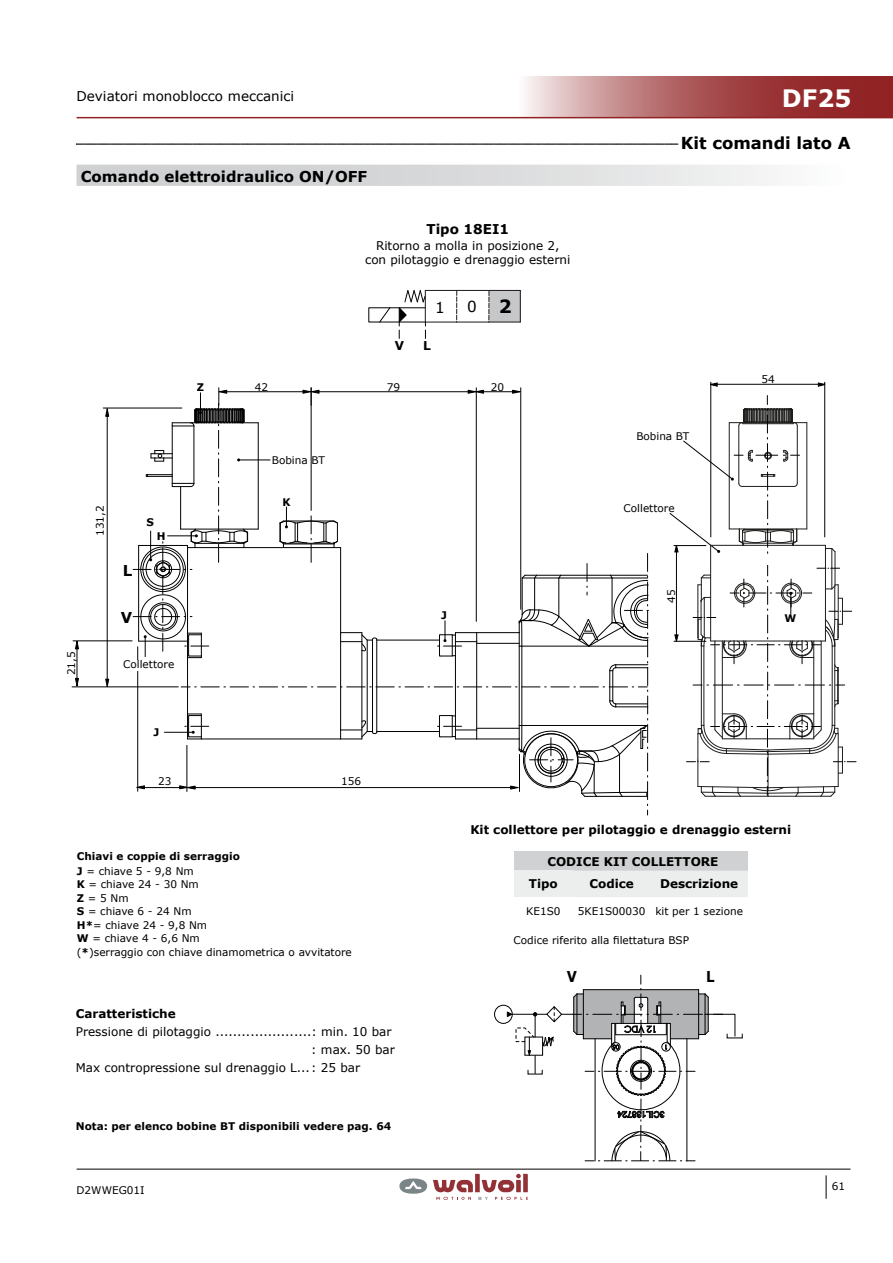
<style>
.page{position:relative;width:893px;height:1263px;background:#fff}
.page>*{position:absolute;margin:0;border:0;box-sizing:border-box;transform-origin:0 0}
.t1{font:700 24px "Verdana";color:#fff}
.t2{font:700 18.3px "Verdana";color:#000}
.t3{font:15.15px "Verdana";color:#000}
.t4{font:700 15px "Verdana";color:#000}
.t5{font:700 15px "Verdana";color:#000;scale:.89 1}
.t6{font:13.5px "Verdana";color:#000}
.t7{font:700 13.5px "Verdana";color:#000}
.t8{font:700 12.15px "Verdana";color:#000}
.t9{font:12px/13.5px "Verdana";color:#000;text-align:center}
.t10{font:700 12px/22.8px "Verdana";color:#000}
.t11{font:10.5px/13.5px "Verdana";color:#000}
.t12{font:700 10.5px "Verdana";color:#000}
.t13{font:700 9.6px "Verdana";color:#000}
.s1{font-size:16.5px}
.s2{font-weight:400;font-size:15.15px}
.s3{font-weight:700;font-size:18.3px}
.s4{font-weight:700}
</style>
<div class="page">
<svg style="left:517px;top:77px;width:376px;height:40px;background:#b26567"></svg>
<hr style="left:77px;top:1169px;width:773px;height:1px;background:#000">
<svg style="left:826px;top:1175px;width:1px;height:24px"></svg>
<hr style="left:77px;top:117px;width:816px;height:1px;background:#912224">
<div style="left:399px;top:1178px;width:28px;height:16px;background:#7a8588;border-radius:50%"></div>
<svg style="left:405px;top:1181px;width:17px;height:8px"></svg>
<svg style="left:433px;top:1174px;width:95px;height:26px"></svg>
<div style="left:77px;top:165px;width:773px;height:21px;background:linear-gradient(to right,#c6c8c9,#f5f5f5)"></div>
<svg style="left:379px;top:307px;width:11px;height:16px"></svg>
<div style="left:489px;top:291px;width:31px;height:31px;background:#c6c7c8"></div>
<hr style="left:425px;top:290px;width:95px;height:1px;background:#1b171c">
<hr style="left:425px;top:322px;width:95px;height:1px;background:#1b171c">
<hr style="left:520px;top:290px;width:1px;height:32px;background:#1b171c">
<svg style="left:456px;top:291px;width:1px;height:31px"></svg>
<svg style="left:489px;top:291px;width:1px;height:31px"></svg>
<svg style="left:399px;top:290px;width:27px;height:48px"></svg>
<hr style="left:72px;top:687px;width:106px;height:1px;background:#000">
<svg style="left:75px;top:678px;width:4px;height:8px"></svg>
<hr style="left:77px;top:645px;width:1px;height:37px;background:#000">
<hr style="left:73px;top:641px;width:59px;height:1px;background:#000">
<svg style="left:75px;top:641px;width:4px;height:8px"></svg>
<svg style="left:105px;top:679px;width:4px;height:8px"></svg>
<hr style="left:107px;top:413px;width:1px;height:269px;background:#000">
<hr style="left:103px;top:408px;width:79px;height:1px;background:#000">
<svg style="left:105px;top:408px;width:4px;height:9px"></svg>
<div style="left:514px;top:851px;width:234px;height:20px;background:#d0d1d2"></div>
<div style="left:514px;top:871px;width:59px;height:26px;background:#eceded"></div>
<div style="left:573px;top:871px;width:175px;height:26px;background:#eceded"></div>
<hr style="left:710px;top:382px;width:1px;height:155px;background:#000">
<hr style="left:824px;top:382px;width:1px;height:155px;background:#000">
<svg style="left:710px;top:382px;width:115px;height:5px"></svg>
<svg style="left:669px;top:395px;width:187px;height:402px"></svg>
<svg style="left:133px;top:388px;width:516px;height:427px"></svg>
<div style="left:742px;top:556px;width:57px;height:9px;background:#fff"></div>
<div style="left:494px;top:1005px;width:18px;height:18px;border:1px solid #000;border-radius:50%"></div>
<svg style="left:507px;top:975px;width:228px;height:186px"></svg>
<hr style="left:705px;top:994px;width:1px;height:40px;background:#000">
<hr style="left:708px;top:997px;width:1px;height:34px;background:#000">
<hr style="left:577px;top:994px;width:1px;height:40px;background:#000">
<hr style="left:573px;top:997px;width:1px;height:34px;background:#000">
<h1 class="t1" style="left:782px;top:81px;width:71px">DF25</h1>
<p class="t6" style="left:77px;top:87px;width:219px">Deviatori monoblocco meccanici</p>
<p class="t13" style="left:77px;top:133px;width:775px">________________________________________________________________________________________ <span class="s1">Kit comandi lato A</span></p>
<h3 class="t4" style="left:81px;top:166px;width:288px">Comando elettroidraulico ON/OFF</h3>
<p class="t7" style="left:426px;top:219px;width:84px">Tipo 18EI1</p>
<p class="t9" style="left:365px;top:239px;width:207px">Ritorno a molla in posizione 2, con pilotaggio e drenaggio esterni</p>
<h2 class="t2" style="left:266px;top:129px;width:78px">1<span class="s2">0</span> 2</h2>
<p class="t8" style="left:192px;top:173px;width:19px">V1</p>
<p class="t8" style="left:236px;top:173px;width:19px">V2</p>
<p class="t8" style="left:404px;top:217px;width:76px">Tipo 18EI1</p>
<p class="t8" style="left:404px;top:245px;width:74px">df20-DF25</p>
<h3 class="t3" style="left:435px;top:297px;width:11px">1</h3>
<h3 class="t3" style="left:467px;top:297px;width:46px">0 <span class="s3">2</span></h3>
<p class="t12" style="left:197px;top:380px;width:9px">Z</p>
<p class="t11" style="left:255px;top:380px;width:15px">42</p>
<p class="t11" style="left:64px;top:675px;width:25px;rotate:-90deg">21,5</p>
<p class="t11" style="left:93px;top:536px;width:32px;rotate:-90deg">131,2</p>
<p class="t12" style="left:147px;top:515px;width:9px">S</p>
<h3 class="t4" style="left:123px;top:560px;width:11px">L</h3>
<h3 class="t4" style="left:121px;top:607px;width:13px">V</h3>
<p class="t12" style="left:157px;top:528px;width:10px">H</p>
<p class="t11" style="left:123px;top:658px;width:53px">Collettore</p>
<p class="t11" style="left:272px;top:453px;width:54px">Bobina BT</p>
<p class="t12" style="left:283px;top:494px;width:10px">K</p>
<p class="t12" style="left:154px;top:725px;width:7px">J</p>
<p class="t11" style="left:158px;top:774px;width:15px">23</p>
<p class="t11" style="left:341px;top:774px;width:22px">156</p>
<p class="t12" style="left:77px;top:848px;width:165px">Chiavi e coppie di serraggio</p>
<p class="t11" style="left:77px;top:864px;width:276px"><span class="s4">J</span> = chiave 5 - 9,8 Nm<br><span class="s4">K</span> = chiave 24 - 30 Nm<br><span class="s4">Z</span> = 5 Nm<br><span class="s4">S</span> = chiave 6 - 24 Nm<br><span class="s4">H*</span>= chiave 24 - 9,8 Nm<br><span class="s4">W</span> = chiave 4 - 6,6 Nm<br>(<span class="s4">*</span>)serraggio con chiave dinamometrica o avvitatore</p>
<p class="t8" style="left:395px;top:337px;width:11px">V</p>
<p class="t8" style="left:423px;top:337px;width:9px">L</p>
<p class="t11" style="left:387px;top:380px;width:15px">79</p>
<p class="t11" style="left:491px;top:380px;width:15px">20</p>
<p class="t12" style="left:441px;top:608px;width:7px">J</p>
<p class="t11" style="left:636px;top:429px;width:54px">Bobina BT</p>
<p class="t11" style="left:624px;top:502px;width:53px">Collettore</p>
<p class="t11" style="left:665px;top:603px;width:15px;rotate:-90deg">45</p>
<p class="t11" style="left:761px;top:373px;width:15px">54</p>
<p class="t12" style="left:784px;top:611px;width:13px">W</p>
<p class="t10" style="left:470px;top:818px;width:322px">Kit collettore per pilotaggio e drenaggio esterni</p>
<p class="t10" style="left:529px;top:850px;width:191px;text-indent:18px">CODICE KIT COLLETTORE<br>Tipo</p>
<p class="t10" style="left:589px;top:872px;width:46px">Codice</p>
<p class="t10" style="left:660px;top:872px;width:80px">Descrizione</p>
<p class="t11" style="left:526px;top:904px;width:36px">KE1S0</p>
<p class="t11" style="left:578px;top:904px;width:167px">5KE1S00030 kit per 1 sezione</p>
<p class="t11" style="left:514px;top:933px;width:177px">Codice riferito alla filettatura BSP</p>
<h3 class="t5" style="left:567px;top:966px;width:13px">V</h3>
<h3 class="t5" style="left:706px;top:966px;width:11px">L</h3>
<p class="t10" style="left:76px;top:1002px;width:101px">Caratteristiche</p>
<p class="t9" style="left:76px;top:1025px;width:317px">Pressione di pilotaggio ......................: min. 10 bar</p>
<p class="t9" style="left:311px;top:1043px;width:85px">: max. 50 bar</p>
<p class="t9" style="left:76px;top:1061px;width:286px">Max contropressione sul drenaggio L...: 25 bar</p>
<p class="t12" style="left:76px;top:1118px;width:317px">Nota: per elenco bobine BT disponibili vedere pag. 64</p>
<p class="t11" style="left:77px;top:1184px;width:70px">D2WWEG01I</p>
<p class="t11" style="left:832px;top:1179px;width:15px">61</p>
</div>
